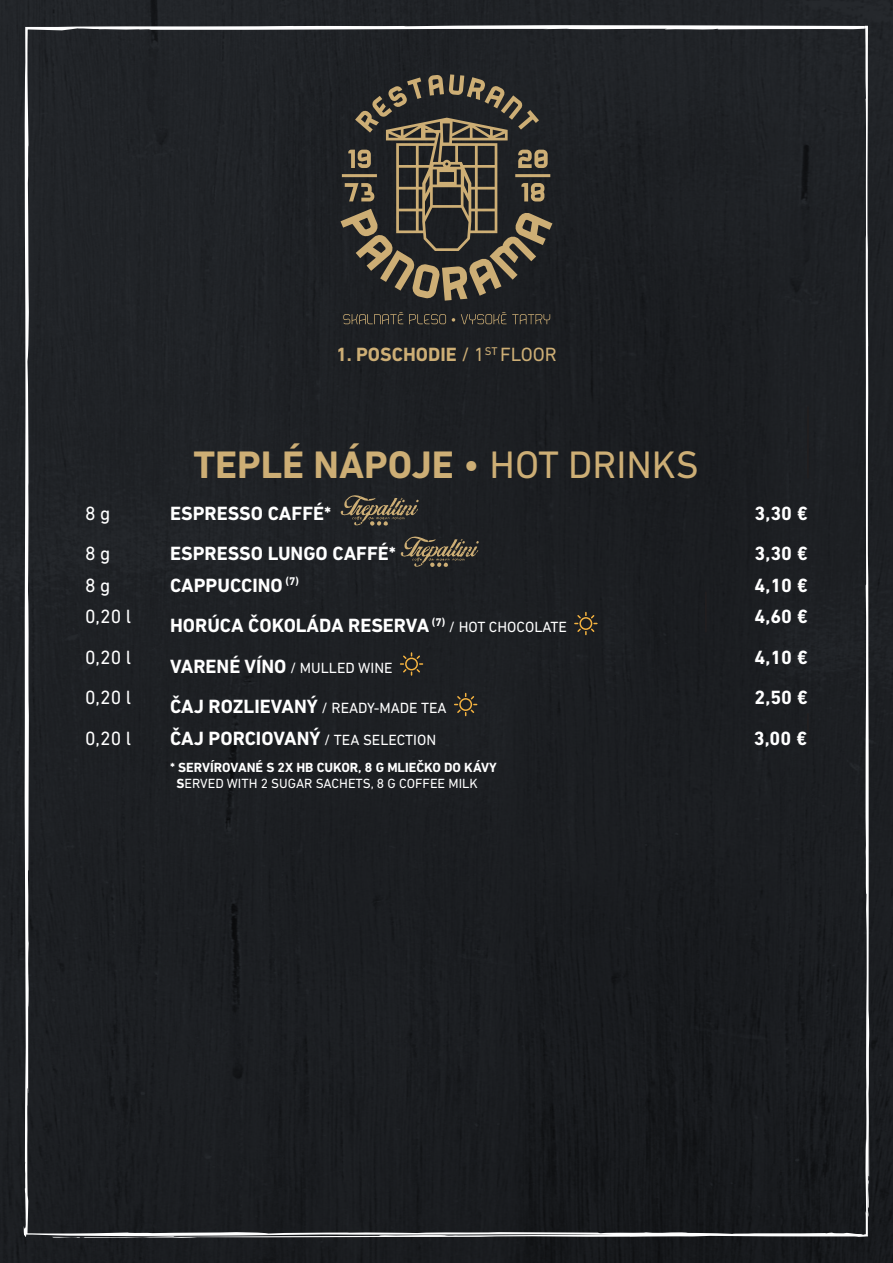
<style>
.page{position:relative;width:893px;height:1263px;background:#fff}
.page>*{position:absolute;margin:0;border:0;box-sizing:border-box;transform-origin:0 0}
.nadpis_SK{font:700 39px "DIN Next LT Pro";color:#cdae75}
.menu_SK{font:700 19.5px "DIN Next LT Pro";color:#fff}
.cena{font:700 19.5px "DIN Next LT Pro";color:#fff}
.t1{font:19.5px "DIN Next LT Pro";color:#fff}
.t2{font:700 19.5px "DIN Next LT Pro";color:#cdae75}
.menu_SK-2{font:15px "DIN Next LT Pro";color:#fff}
.t3{font:700 13.5px/16.2px "DIN Next LT Pro";color:#fff}
.s1{font-weight:400}
.s2{font-weight:400;font-size:15px}
.s3{font-weight:700;font-size:19.5px}
</style>
<div class="page">
<img style="left:0;top:0;width:893px;height:1263px">
<div style="left:24px;top:24px;width:845px;height:1215px;background:#1d1f22"></div>
<hr style="left:807px;top:406px;width:2px;height:72px;background:#231f20">
<hr style="left:705px;top:592px;width:2px;height:40px;background:#231f20">
<hr style="left:807px;top:713px;width:2px;height:32px;background:#231f20">
<svg style="left:340px;top:494px;width:79px;height:32px;background:#484237"></svg>
<svg style="left:400px;top:536px;width:79px;height:31px;background:#484237"></svg>
<svg style="left:573px;top:611px;width:25px;height:25px"></svg>
<svg style="left:399px;top:651px;width:25px;height:25px"></svg>
<svg style="left:453px;top:692px;width:25px;height:25px"></svg>
<p class="t2" style="left:336px;top:343px;width:222px">1. POSCHODIE <span class="s1">/ 1</span><sup>ST</sup> <span class="s1">FLOOR</span></p>
<p class="nadpis_SK" style="left:193px;top:442px;width:507px">TEPLÉ NÁPOJE <span class="s1">• HOT DRINKS</span></p>
<p class="t1" style="left:85px;top:502px;width:27px">8 g</p>
<p class="menu_SK" style="left:170px;top:501px;width:163px">ESPRESSO CAFFÉ*</p>
<p class="cena" style="left:755px;top:501px;width:55px">3,30 €</p>
<p class="t1" style="left:85px;top:542px;width:27px">8 g</p>
<p class="menu_SK" style="left:170px;top:542px;width:228px">ESPRESSO LUNGO CAFFÉ*</p>
<p class="cena" style="left:755px;top:542px;width:55px">3,30 €</p>
<p class="t1" style="left:85px;top:574px;width:27px">8 g</p>
<p class="menu_SK" style="left:170px;top:574px;width:130px">CAPPUCCINO <sup>(7)</sup></p>
<p class="cena" style="left:755px;top:574px;width:55px">4,10 €</p>
<p class="t1" style="left:85px;top:605px;width:48px">0,20 l</p>
<p class="menu_SK" style="left:170px;top:614px;width:398px">HORÚCA ČOKOLÁDA RESERVA <sup>(7)</sup> <span class="s2">/ HOT CHOCOLATE</span></p>
<p class="cena" style="left:755px;top:605px;width:55px">4,60 €</p>
<p class="t1" style="left:85px;top:646px;width:48px">0,20 l</p>
<p class="menu_SK-2" style="left:170px;top:659px;width:224px"><span class="s3">VARENÉ VÍNO</span> / MULLED WINE</p>
<p class="cena" style="left:755px;top:646px;width:55px">4,10 €</p>
<p class="t1" style="left:85px;top:686px;width:48px">0,20 l</p>
<p class="menu_SK-2" style="left:170px;top:699px;width:278px"><span class="s3">ČAJ ROZLIEVANÝ</span> / READY-‑ MADE TEA</p>
<p class="cena" style="left:755px;top:686px;width:55px">2,50 €</p>
<p class="t1" style="left:85px;top:727px;width:48px">0,20 l</p>
<p class="menu_SK" style="left:170px;top:727px;width:268px">ČAJ PORCIOVANÝ <span class="s2">/ TEA SELECTION</span></p>
<p class="cena" style="left:754px;top:727px;width:55px">3,00 €</p>
<p class="t3" style="left:176px;top:759px;width:322px;text-indent:-6px">* SERVÍROVANÉ S 2X HB CUKOR, 8 G MLIEČKO DO KÁVY<br>S<span class="s1">ERVED WITH 2 SUGAR SACHETS, 8 G COFFEE MILK</span></p>
</div>
